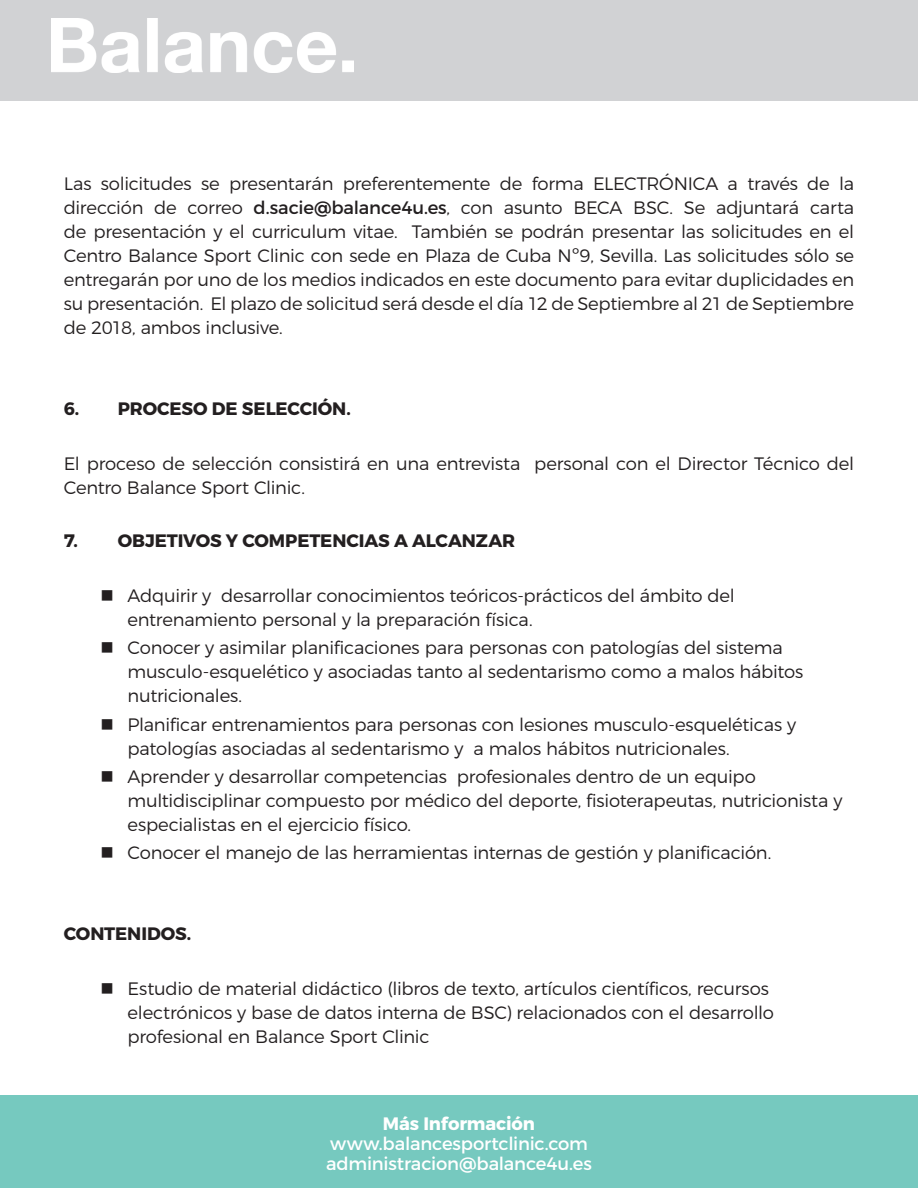
<style>
.page{position:relative;width:918px;height:1188px;background:#fff}
.page>*{position:absolute;margin:0;border:0;box-sizing:border-box;transform-origin:0 0}
.Text_3{font:300 18px/24px "Montserrat";letter-spacing:-.01em;color:#231f20}
.Text_3-2{font:700 18px "Montserrat";letter-spacing:-.005em;color:#231f20}
.t1{font:18px/20.1px "Montserrat";letter-spacing:-.01em;color:#fff}
.t2{font:700 18px "Montserrat";letter-spacing:-.005em;color:#fff}
.s1{font-weight:400}
</style>
<div class="page">
<div style="left:0;top:0;width:918px;height:101px;background:#d1d2d4"></div>
<img style="left:52px;top:18px;width:302px;height:55px">
<div style="left:0;top:1096px;width:918px;height:92px;background:#76c9bf"></div>
<p class="Text_3" style="left:64px;top:172px;width:792px;text-align:justify">Las solicitudes se presentarán preferentemente de forma ELECTRÓNICA a través de la dirección de correo <span class="s1">d.sacie@balance4u.es</span>, con asunto BECA BSC. Se adjuntará carta de presentación y el curriculum vitae. También se podrán presentar las solicitudes en el Centro Balance Sport Clinic con sede en Plaza de Cuba Nº9, Sevilla. Las solicitudes sólo se entregarán por uno de los medios indicados en este documento para evitar duplicidades en su presentación. El plazo de solicitud será desde el día 12 de Septiembre al 21 de Septiembre de 2018, ambos inclusive.</p>
<p class="Text_3-2" style="left:64px;top:397px;width:289px">6. PROCESO DE SELECCIÓN.</p>
<p class="Text_3" style="left:64px;top:451px;width:792px">El proceso de selección consistirá en una entrevista personal con el Director Técnico del<br>Centro Balance Sport Clinic.</p>
<p class="Text_3-2" style="left:64px;top:530px;width:453px">7. OBJETIVOS Y COMPETENCIAS A ALCANZAR</p>
<p class="Text_3" style="left:128px;top:584px;width:609px">Adquirir y desarrollar conocimientos teóricos-prácticos del ámbito del entrenamiento personal y la preparación física.</p>
<p class="Text_3" style="left:128px;top:636px;width:677px">Conocer y asimilar planificaciones para personas con patologías del sistema musculo-esquelético y asociadas tanto al sedentarismo como a malos hábitos nutricionales.</p>
<p class="Text_3" style="left:128px;top:712px;width:670px">Planificar entrenamientos para personas con lesiones musculo-esqueléticas y patologías asociadas al sedentarismo y a malos hábitos nutricionales.</p>
<p class="Text_3" style="left:128px;top:764px;width:716px">Aprender y desarrollar competencias profesionales dentro de un equipo multidisciplinar compuesto por médico del deporte, fisioterapeutas, nutricionista y especialistas en el ejercicio físico.</p>
<p class="Text_3" style="left:128px;top:841px;width:645px">Conocer el manejo de las herramientas internas de gestión y planificación.</p>
<p class="Text_3-2" style="left:64px;top:922px;width:129px">CONTENIDOS.</p>
<p class="Text_3" style="left:128px;top:976px;width:648px">Estudio de material didáctico (libros de texto, artículos científicos, recursos electrónicos y base de datos interna de BSC) relacionados con el desarrollo profesional en Balance Sport Clinic</p>
<p class="t2" style="left:383px;top:1112px;width:154px">Más Información</p>
<p class="t1" style="left:326px;top:1134px;width:267px">www.balancesportclinic.com administracion@balance4u.es</p>
</div>
